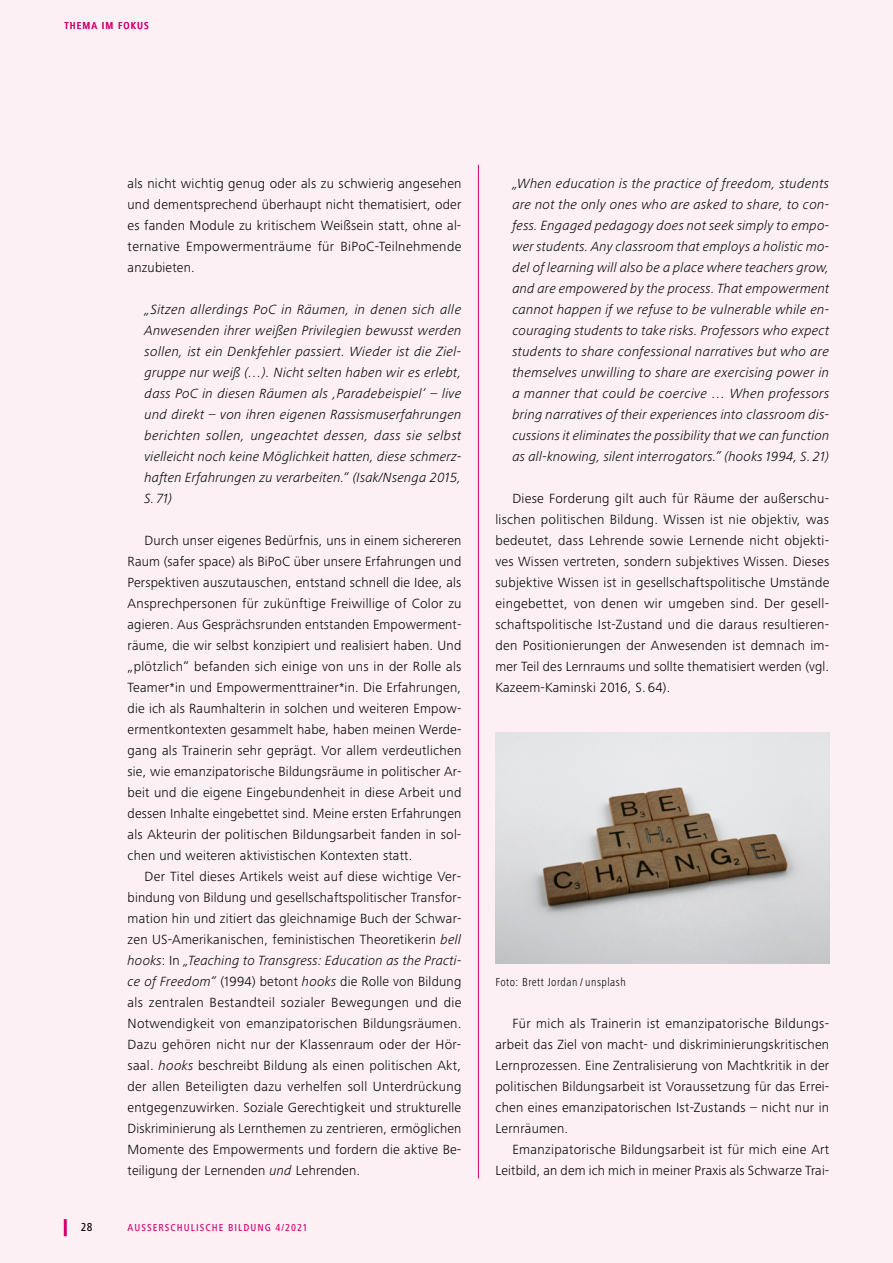
<style>
.page{position:relative;width:893px;height:1263px;background:#fcf0f5}
.page>*{position:absolute;margin:0;border:0;box-sizing:border-box;transform-origin:0 0}
.t1{font:300 13.8px/21px "Frutiger Next LTW1 G";letter-spacing:.015em;color:#000;text-align:justify}
.t2{font:italic 300 13.8px/21px "Frutiger Next LTW1 G";letter-spacing:.015em;color:#000;text-align:justify}
.t3{font:300 condensed 12px "Frutiger Next LTW1 G";letter-spacing:.04em;color:#000}
.t4{font:500 condensed 12px "Frutiger Next LTW1 G";color:#000}
.t5{font:500 condensed 10.5px "Frutiger Next LTW1 G";letter-spacing:.1em;color:#d50070}
.s1{font-style:italic}
</style>
<div class="page">
<hr style="left:64px;top:1219px;width:3px;height:17px;background:#d50070">
<img style="left:495px;top:733px;width:334px;height:231px">
<hr style="left:478px;top:165px;width:1px;height:1013px;background:#d50070">
<p class="t5" style="left:64px;top:19px;width:14px">THEMA</p>
<p class="t5" style="left:102px;top:19px;width:29px">IM FOKUS</p>
<p class="t1" style="left:128px;top:172px;width:336px">als nicht wichtig genug oder als zu schwierig angesehen und dementsprechend überhaupt nicht thematisiert, oder es fanden Module zu kritischem Weißsein statt, ohne al&shy;ternative Empowermenträume für BiPoC-Teilnehmende anzubieten.</p>
<p class="t2" style="left:145px;top:298px;width:318px">„Sitzen allerdings PoC in Räumen, in denen sich alle Anwesenden ihrer weißen Privilegien bewusst werden sollen, ist ein Denkfehler passiert. Wieder ist die Ziel&shy;gruppe nur weiß (…). Nicht selten haben wir es erlebt, dass PoC in diesen Räumen als ‚Paradebeispiel‘ – live und direkt – von ihren eigenen Rassismuserfahrungen berichten sollen, ungeachtet dessen, dass sie selbst vielleicht noch keine Möglichkeit hatten, diese schmerz&shy;haften Erfahrungen zu verarbeiten.“ (Isak/Nsenga 2015, S. 71)</p>
<p class="t1" style="left:128px;top:529px;width:335px;text-indent:17px">Durch unser eigenes Bedürfnis, uns in einem sichereren Raum (safer space) als BiPoC über unsere Erfahrungen und Perspektiven auszutauschen, entstand schnell die Idee, als Ansprechpersonen für zukünftige Freiwillige of Color zu agieren. Aus Gesprächsrunden entstanden Empowerment&shy;räume, die wir selbst konzipiert und realisiert haben. Und „plötzlich“ befanden sich einige von uns in der Rolle als Teamer*in und Empowermenttrainer*in. Die Erfahrungen, die ich als Raumhalterin in solchen und weiteren Empow&shy;ermentkontexten gesammelt habe, haben meinen Werde&shy;gang als Trainerin sehr geprägt. Vor allem verdeutlichen sie, wie emanzipatorische Bildungsräume in politischer Ar&shy;beit und die eigene Eingebundenheit in diese Arbeit und dessen Inhalte eingebettet sind. Meine ersten Erfahrungen als Akteurin der politischen Bildungsarbeit fanden in sol&shy;chen und weiteren aktivistischen Kontexten statt.</p>
<p class="t1" style="left:128px;top:865px;width:336px;text-indent:17px">Der Titel dieses Artikels weist auf diese wichtige Ver&shy;bindung von Bildung und gesellschaftspolitischer Transfor&shy;mation hin und zitiert das gleichnamige Buch der Schwar&shy;zen US-Amerikanischen, feministischen Theoretikerin <span class="s1">bell hooks</span>: In <span class="s1">„Teaching to Transgress: Education as the Practi&shy;ce of Freedom“</span> (1994) betont <span class="s1">hooks</span> die Rolle von Bildung als zentralen Bestandteil sozialer Bewegungen und die Notwendigkeit von emanzipatorischen Bildungsräumen.<br>Dazu gehören nicht nur der Klassenraum oder der Hör&shy;saal. <span class="s1">hooks</span> beschreibt Bildung als einen politischen Akt, der allen Beteiligten dazu verhelfen soll Unterdrückung entgegenzuwirken. Soziale Gerechtigkeit und strukturelle Diskriminierung als Lernthemen zu zentrieren, ermöglichen Momente des Empowerments und fordern die aktive Be&shy;teiligung der Lernenden <span class="s1">und</span> Lehrenden.</p>
<p class="t4" style="left:81px;top:1220px;width:13px">28</p>
<p class="t5" style="left:128px;top:1222px;width:181px">AUSSERSCHULISCHE BILDUNG 4/2021</p>
<p class="t2" style="left:512px;top:172px;width:318px">„When education is the practice of freedom, students are not the only ones who are asked to share, to con&shy;fess. Engaged pedagogy does not seek simply to empo&shy;wer students. Any classroom that employs a holistic mo&shy;del of learning will also be a place where teachers grow, and are empowered by the process. That empowerment cannot happen if we refuse to be vulnerable while en&shy;couraging students to take risks. Professors who expect students to share confessional narratives but who are themselves unwilling to share are exercising power in a manner that could be coercive … When professors bring narratives of their experiences into classroom dis&shy;cussions it eliminates the possibility that we can function as all-knowing, silent interrogators.” (hooks 1994, S. 21)</p>
<p class="t1" style="left:495px;top:487px;width:336px;text-indent:17px">Diese Forderung gilt auch für Räume der außerschu&shy;lischen politischen Bildung. Wissen ist nie objektiv, was bedeutet, dass Lehrende sowie Lernende nicht objekti&shy;ves Wissen vertreten, sondern subjektives Wissen. Dieses subjektive Wissen ist in gesellschaftspolitische Umstände eingebettet, von denen wir umgeben sind. Der gesell&shy;schaftspolitische Ist-Zustand und die daraus resultieren&shy;den Positionierungen der Anwesenden ist demnach im&shy;mer Teil des Lernraums und sollte thematisiert werden (vgl.<br>Kazeem-Kaminski 2016, S. 64).</p>
<p class="t3" style="left:495px;top:975px;width:132px">Foto: Brett Jordan / unsplash</p>
<p class="t1" style="left:495px;top:1012px;width:335px;text-indent:17px">Für mich als Trainerin ist emanzipatorische Bildungs&shy;arbeit das Ziel von macht- und diskriminierungskritischen Lernprozessen. Eine Zentralisierung von Machtkritik in der politischen Bildungsarbeit ist Voraussetzung für das Errei&shy;chen eines emanzipatorischen Ist-Zustands – nicht nur in Lernräumen.</p>
<p class="t1" style="left:495px;top:1138px;width:335px;text-align:right">Emanzipatorische Bildungsarbeit ist für mich eine Art<br>Leitbild, an dem ich mich in meiner Praxis als Schwarze Trai-</p>
</div>
